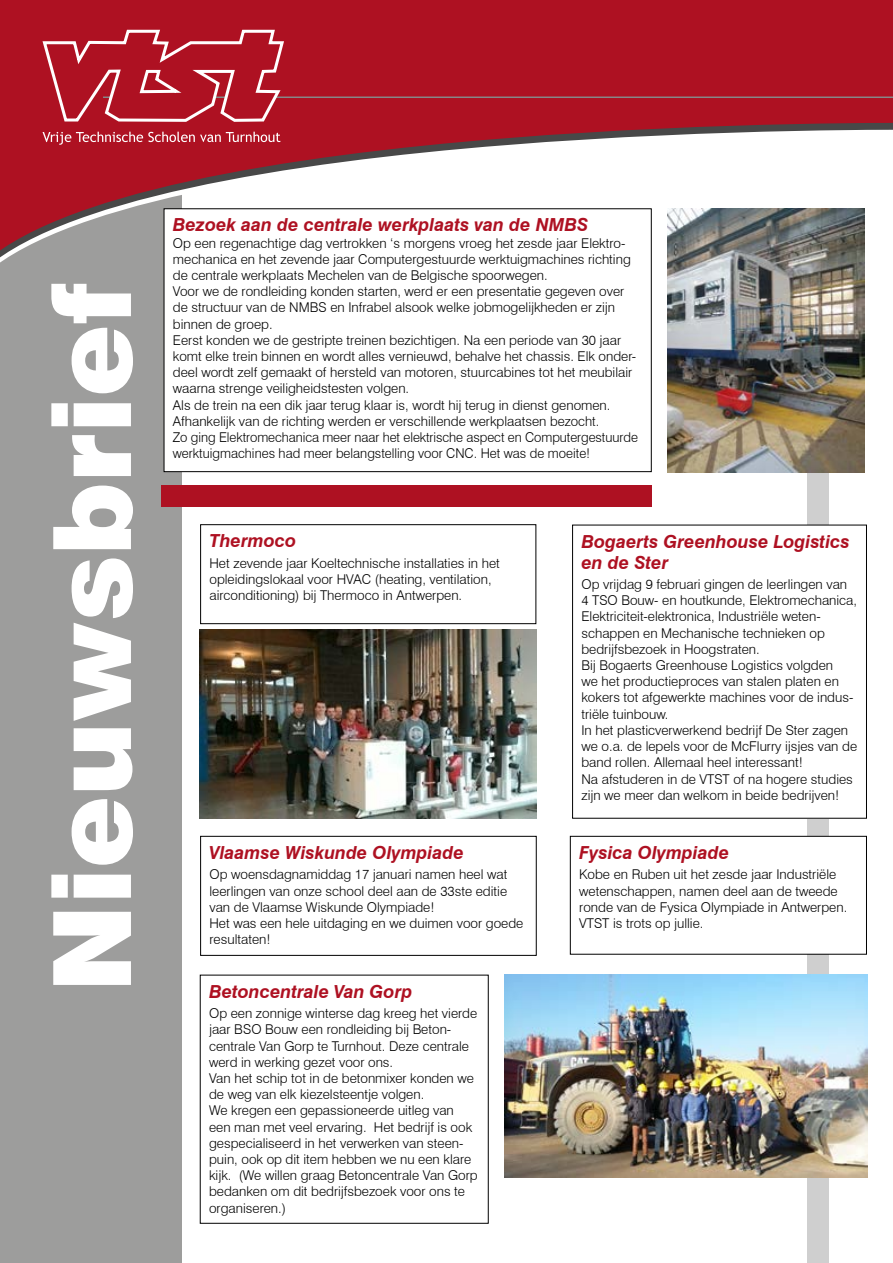
<style>
.page{position:relative;width:893px;height:1263px;background:#fff}
.page>*{position:absolute;margin:0;border:0;box-sizing:border-box;transform-origin:0 0}
.t1{font:900 108px "Swiss 721 BT";color:#fff}
.t2{font:italic 700 18px/21px "Swiss 721 BT";color:#ae1122}
.t3{font:300 13.5px/16.2px "Swiss 721 BT";color:#000}
</style>
<div class="page">
<div style="left:0;top:152px;width:182px;height:1111px;background:#9d9d9c"></div>
<svg style="left:0;top:0;width:890px;height:269px;fill:#ae1122"></svg>
<svg style="left:890px;top:0;width:3px;height:130px"></svg>
<div style="left:807px;top:363px;width:22px;height:900px;background:#cfcfcf"></div>
<div style="left:161px;top:486px;width:491px;height:21px;background:#ae1122"></div>
<img style="left:200px;top:629px;width:336px;height:190px">
<div style="left:164px;top:209px;width:487px;height:263px;background:#fff"></div>
<div style="left:164px;top:208px;width:488px;height:264px;border:1px solid #000"></div>
<img style="left:667px;top:208px;width:198px;height:264px">
<div style="left:573px;top:525px;width:293px;height:293px;background:#fff"></div>
<div style="left:572px;top:525px;width:295px;height:294px;border:1px solid #000"></div>
<div style="left:200px;top:524px;width:336px;height:100px;border:1px solid #000"></div>
<div style="left:200px;top:975px;width:289px;height:249px;border:1px solid #000"></div>
<img style="left:504px;top:975px;width:363px;height:202px">
<div style="left:200px;top:836px;width:337px;height:120px;border:1px solid #000"></div>
<div style="left:570px;top:836px;width:296px;height:118px;background:#fff"></div>
<div style="left:570px;top:836px;width:297px;height:118px;border:1px solid #000"></div>
<svg style="left:43px;top:132px;width:237px;height:13px;background:#bf4452"></svg>
<hr style="left:103px;top:97px;width:790px;height:1px;background:#878787">
<svg style="left:41px;top:28px;width:245px;height:95px;background:#b83140"></svg>
<h1 class="t1" style="left:27px;top:992px;width:711px;rotate:-90deg">Nieuwsbrief</h1>
<h2 class="t2" style="left:173px;top:214px;width:417px">Bezoek aan de centrale werkplaats van de NMBS</h2>
<p class="t3" style="left:173px;top:234px;width:467px">Op een regenachtige dag vertrokken ‘s morgens vroeg het zesde jaar Elektro&shy;mechanica en het zevende jaar Computergestuurde werktuigmachines richting de centrale werkplaats Mechelen van de Belgische spoorwegen.<br>Voor we de rondleiding konden starten, werd er een presentatie gegeven over de structuur van de NMBS en Infrabel alsook welke jobmogelijkheden er zijn binnen de groep.<br>Eerst konden we de gestripte treinen bezichtigen. Na een periode van 30 jaar komt elke trein binnen en wordt alles vernieuwd, behalve het chassis. Elk onder&shy;deel wordt zelf gemaakt of hersteld van motoren, stuurcabines tot het meubilair waarna strenge veiligheidstesten volgen.<br>Als de trein na een dik jaar terug klaar is, wordt hij terug in dienst genomen.<br>Afhankelijk van de richting werden er verschillende werkplaatsen bezocht.<br>Zo ging Elektromechanica meer naar het elektrische aspect en Computergestuurde werktuigmachines had meer belangstelling voor CNC. Het was de moeite!</p>
<h2 class="t2" style="left:209px;top:530px;width:88px">Thermoco</h2>
<p class="t3" style="left:209px;top:555px;width:292px">Het zevende jaar Koeltechnische installaties in het opleidingslokaal voor HVAC (heating, ventilation, airconditioning) bij Thermoco in Antwerpen.</p>
<h2 class="t2" style="left:209px;top:842px;width:256px">Vlaamse Wiskunde Olympiade</h2>
<p class="t3" style="left:209px;top:866px;width:315px">Op woensdagnamiddag 17 januari namen heel wat leerlingen van onze school deel aan de 33ste editie van de Vlaamse Wiskunde Olympiade!<br>Het was een hele uitdaging en we duimen voor goede resultaten!</p>
<h2 class="t2" style="left:209px;top:980px;width:205px">Betoncentrale Van Gorp</h2>
<p class="t3" style="left:209px;top:1005px;width:270px">Op een zonnige winterse dag kreeg het vierde jaar BSO Bouw een rondleiding bij Beton&shy;centrale Van Gorp te Turnhout. Deze centrale werd in werking gezet voor ons.<br>Van het schip tot in de betonmixer konden we de weg van elk kiezelsteentje volgen.<br>We kregen een gepassioneerde uitleg van een man met veel ervaring. Het bedrijf is ook gespecialiseerd in het verwerken van steen&shy;puin, ook op dit item hebben we nu een klare kijk. (We willen graag Betoncentrale Van Gorp bedanken om dit bedrijfsbezoek voor ons te organiseren.)</p>
<h2 class="t2" style="left:581px;top:531px;width:270px">Bogaerts Greenhouse Logistics en de Ster</h2>
<p class="t3" style="left:581px;top:576px;width:277px">Op vrijdag 9 februari gingen de leerlingen van 4 TSO Bouw- en houtkunde, Elektromechanica, Elektriciteit-elektronica, Industriële weten&shy;schappen en Mechanische technieken op bedrijfsbezoek in Hoogstraten.<br>Bij Bogaerts Greenhouse Logistics volgden<br>we het productieproces van stalen platen en kokers tot afgewerkte machines voor de indus&shy;triële tuinbouw.<br>In het plasticverwerkend bedrijf De Ster zagen we o.a. de lepels voor de McFlurry ijsjes van de band rollen. Allemaal heel interessant!<br>Na afstuderen in de VTST of na hogere studies zijn we meer dan welkom in beide bedrijven!</p>
<h2 class="t2" style="left:579px;top:842px;width:151px">Fysica Olympiade</h2>
<p class="t3" style="left:579px;top:866px;width:270px">Kobe en Ruben uit het zesde jaar Industriële wetenschappen, namen deel aan de tweede ronde van de Fysica Olympiade in Antwerpen.<br>VTST is trots op jullie.</p>
</div>
